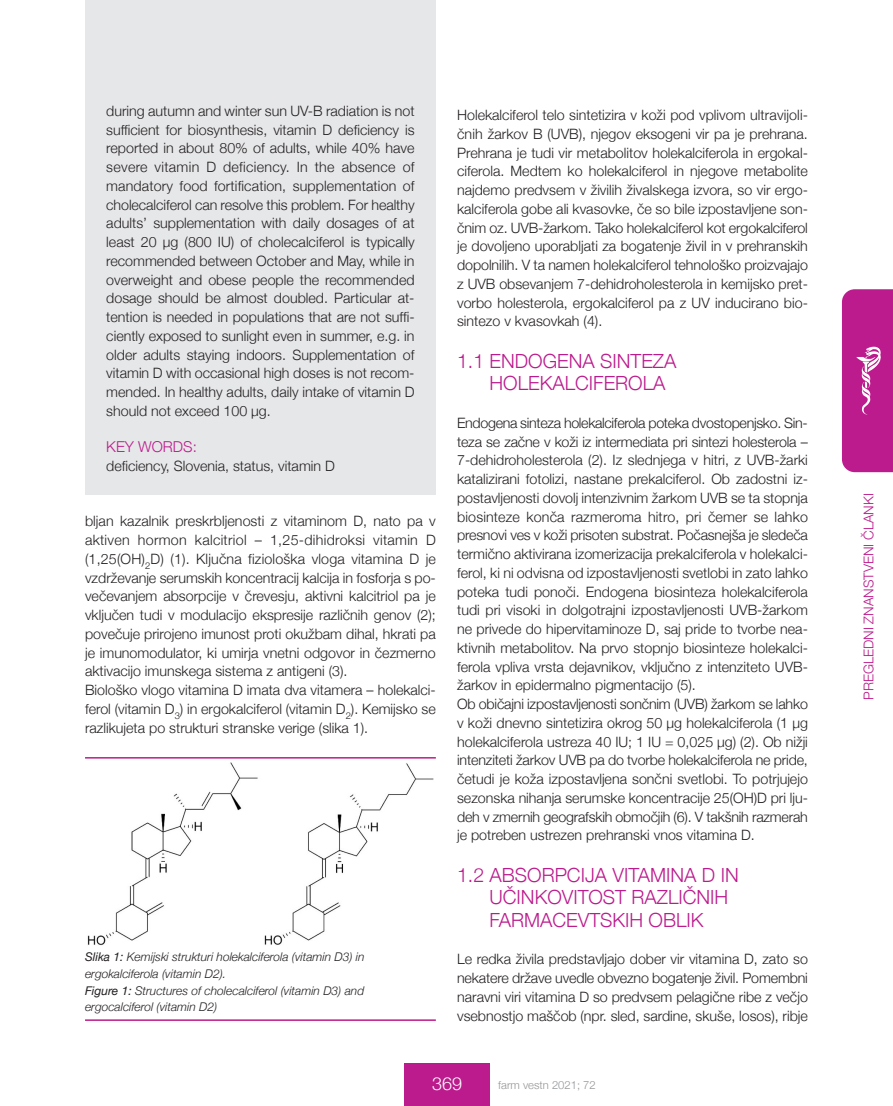
<style>
.page{position:relative;width:893px;height:1106px;background:#fff}
.page>*{position:absolute;margin:0;border:0;box-sizing:border-box;transform-origin:0 0}
.t1{font:300 19.5px/22.5px "Helvetica Neue";color:#bc1b8d}
.t2{font:300 18px "Helvetica Neue";color:#fff}
.t3{font:300 15px "Helvetica Neue";color:#bc1b8d}
.t4{font:300 14.25px/18.8px "Helvetica Neue";color:#231f20;text-align:justify}
.t5{font:300 13.5px "Helvetica Neue";color:#bc1b8d}
.t6{font:italic 300 12px/16.8px "Helvetica Neue";color:#231f20}
.t7{font:300 11.25px "Helvetica Neue";color:#939598}
.s1{font-weight:400}
</style>
<div class="page">
<div style="left:405px;top:1063px;width:85px;height:43px;background:#bc1b8d"></div>
<svg style="left:842px;top:289px;width:51px;height:183px"></svg>
<div style="left:85px;top:0;width:351px;height:495px;background:#e6e7e9"></div>
<hr style="left:85px;top:757px;width:351px;height:1px;background:#bc1b8d">
<img style="left:87px;top:762px;width:347px;height:183px">
<hr style="left:85px;top:1019px;width:351px;height:1px;background:#bc1b8d">
<p class="t4" style="left:106px;top:101px;width:310px">during autumn and winter sun UV-B radiation is not sufficient for biosynthesis, vitamin D deficiency is reported in about 80% of adults, while 40% have severe vitamin D deficiency. In the absence of mandatory food fortification, supplementation of cholecalciferol can resolve this problem. For healthy adults’ supplementation with daily dosages of at least 20 µg (800 IU) of cholecalciferol is typically recommended between October and May, while in overweight and obese people the recommended dosage should be almost doubled. Particular at&shy;tention is needed in populations that are not suffi&shy;ciently exposed to sunlight even in summer, e.g. in older adults staying indoors. Supplementation of vitamin D with occasional high doses is not recom&shy;mended. In healthy adults, daily intake of vitamin D should not exceed 100 µg.</p>
<p class="t3" style="left:106px;top:437px;width:92px">KEY WORDS:</p>
<p class="t4" style="left:106px;top:456px;width:230px">deficiency, Slovenia, status, vitamin D</p>
<p class="t4" style="left:85px;top:511px;width:352px;text-align:left">bljan kazalnik preskrbljenosti z vitaminom D, nato pa v aktiven hormon kalcitriol – 1,25-dihidroksi vitamin D (1,25(OH)<sub>2</sub>D) (1). Ključna fiziološka vloga vitamina D je vzdrževanje serumskih koncentracij kalcija in fosforja s po&shy;večevanjem absorpcije v črevesju, aktivni kalcitriol pa je vključen tudi v modulacijo ekspresije različnih genov (2); povečuje prirojeno imunost proti okužbam dihal, hkrati pa je imunomodulator, ki umirja vnetni odgovor in čezmerno aktivacijo imunskega sistema z antigeni (3).<br>Biološko vlogo vitamina D imata dva vitamera – holekalci&shy;ferol (vitamin D<sub>3</sub>) in ergokalciferol (vitamin D<sub>2</sub>). Kemijsko se razlikujeta po strukturi stranske verige (slika 1).</p>
<p class="t6" style="left:85px;top:948px;width:281px"><span class="s1">Slika 1:</span> Kemijski strukturi holekalciferola (vitamin D3) in ergokalciferola (vitamin D2).<br><span class="s1">Figure 1:</span> Structures of cholecalciferol (vitamin D3) and ergocalciferol (vitamin D2)</p>
<p class="t4" style="left:457px;top:105px;width:352px">Holekalciferol telo sintetizira v koži pod vplivom ultravijoli&shy;čnih žarkov B (UVB), njegov eksogeni vir pa je prehrana.<br>Prehrana je tudi vir metabolitov holekalciferola in ergokal&shy;ciferola. Medtem ko holekalciferol in njegove metabolite najdemo predvsem v živilih živalskega izvora, so vir ergo&shy;kalciferola gobe ali kvasovke, če so bile izpostavljene son&shy;čnim oz. UVB-žarkom. Tako holekalciferol kot ergokalciferol je dovoljeno uporabljati za bogatenje živil in v prehranskih dopolnilih. V ta namen holekalciferol tehnološko proizvajajo z UVB obsevanjem 7-dehidroholesterola in kemijsko pret&shy;vorbo holesterola, ergokalciferol pa z UV inducirano bio&shy;sintezo v kvasovkah (4).</p>
<h1 class="t1" style="left:490px;top:349px;width:188px;text-indent:-32px">1.1 ENDOGENA SINTEZA<br>HOLEKALCIFEROLA</h1>
<p class="t4" style="left:457px;top:413px;width:352px;text-align:left">Endogena sinteza holekalciferola poteka dvostopenjsko. Sin&shy;teza se začne v koži iz intermediata pri sintezi holesterola – 7-dehidroholesterola (2). Iz slednjega v hitri, z UVB-žarki katalizirani fotolizi, nastane prekalciferol. Ob zadostni iz&shy;postavljenosti dovolj intenzivnim žarkom UVB se ta stopnja biosinteze konča razmeroma hitro, pri čemer se lahko presnovi ves v koži prisoten substrat. Počasnejša je sledeča termično aktivirana izomerizacija prekalciferola v holekalci&shy;ferol, ki ni odvisna od izpostavljenosti svetlobi in zato lahko poteka tudi ponoči. Endogena biosinteza holekalciferola tudi pri visoki in dolgotrajni izpostavljenosti UVB-žarkom ne privede do hipervitaminoze D, saj pride to tvorbe nea&shy;ktivnih metabolitov. Na prvo stopnjo biosinteze holekalci&shy;ferola vpliva vrsta dejavnikov, vključno z intenziteto UVB&shy;žarkov in epidermalno pigmentacijo (5).<br>Ob običajni izpostavljenosti sončnim (UVB) žarkom se lahko v koži dnevno sintetizira okrog 50 µg holekalciferola (1 µg holekalciferola ustreza 40 IU; 1 IU = 0,025 µg) (2). Ob nižji intenziteti žarkov UVB pa do tvorbe holekalciferola ne pride, četudi je koža izpostavljena sončni svetlobi. To potrjujejo sezonska nihanja serumske koncentracije 25(OH)D pri lju&shy;deh v zmernih geografskih območjih (6). V takšnih razmerah je potreben ustrezen prehranski vnos vitamina D.</p>
<h1 class="t1" style="left:490px;top:863px;width:251px;text-indent:-32px">1.2 ABSORPCIJA VITAMINA D IN<br>UČINKOVITOST RAZLIČNIH<br>FARMACEVTSKIH OBLIK</h1>
<p class="t4" style="left:457px;top:949px;width:352px">Le redka živila predstavljajo dober vir vitamina D, zato so nekatere države uvedle obvezno bogatenje živil. Pomembni naravni viri vitamina D so predvsem pelagične ribe z večjo vsebnostjo maščob (npr. sled, sardine, skuše, losos), ribje</p>
<p class="t2" style="left:432px;top:1072px;width:32px">369</p>
<p class="t7" style="left:498px;top:1078px;width:99px">farm vestn 2021; 72</p>
<p class="t5" style="left:860px;top:700px;width:208px;rotate:-90deg">PREGLEDNI ZNANSTVENI ČLANKI</p>
</div>
